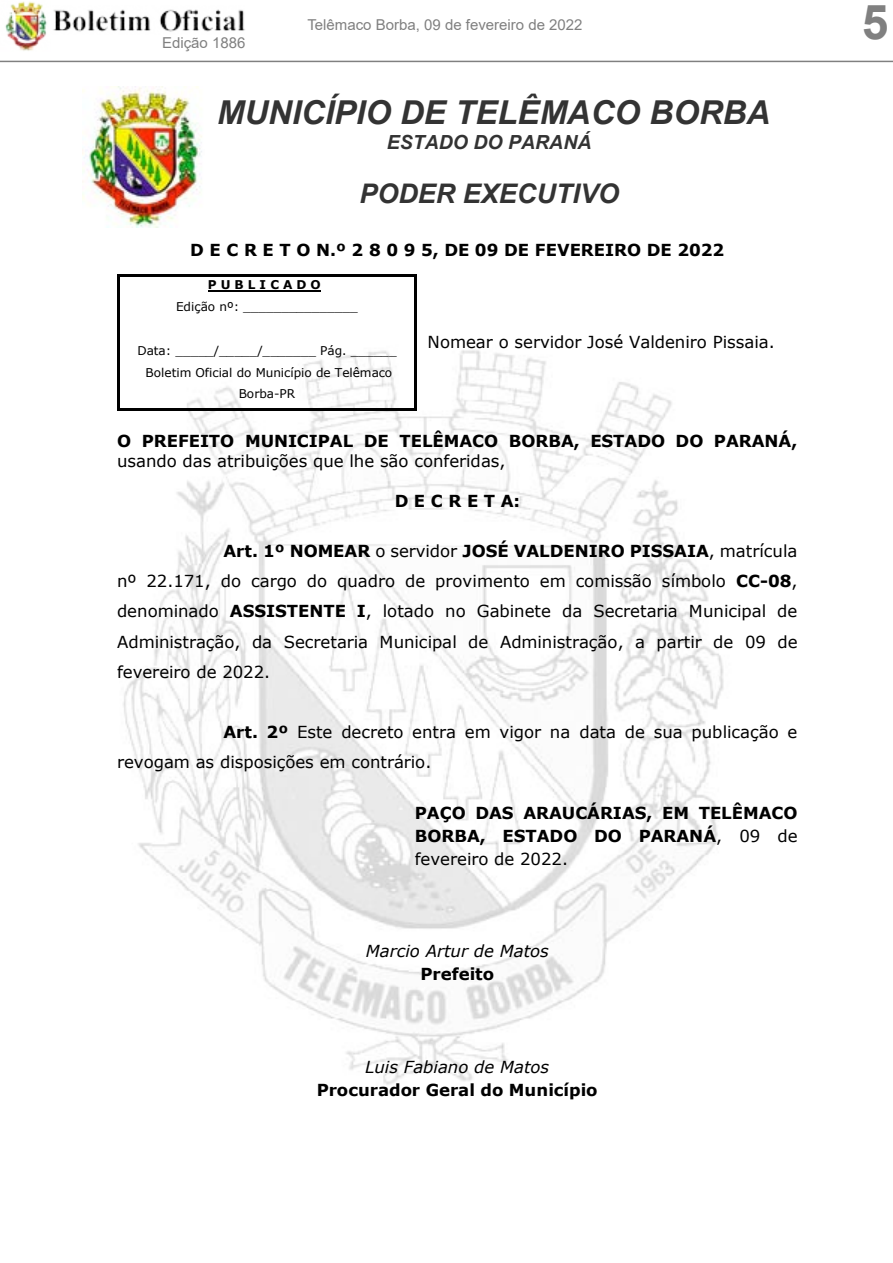
<style>
.page{position:relative;width:893px;height:1263px;background:#fff}
.page>*{position:absolute;margin:0;border:0;box-sizing:border-box;transform-origin:0 0}
.t1{font:700 48px "Arial";color:#808080}
.t2{font:italic 700 33px "Arial";color:#333}
.t3{font:italic 700 27px "Arial";color:#333}
.t4{font:italic 700 19.5px "Arial";color:#333}
.t5{font:16.5px/30px "Verdana";color:#000;text-align:justify}
.t6{font:700 16.5px/23.1px "Verdana";color:#000;text-align:justify}
.t7{font:italic 16.5px "Verdana";color:#000}
.t8{font:15px "Arial";color:#808080}
.t9{font:12px/21.9px "Verdana";letter-spacing:-.005em;color:#000;text-align:center}
.t10{font:700 12px "Verdana";color:#000}
.s1{font-weight:700}
.s2{font-weight:400}
</style>
<div class="page">
<img style="left:53px;top:9px;width:192px;height:23px">
<img style="left:5px;top:1px;width:42px;height:50px">
<hr style="left:0;top:61px;width:893px;height:1px;background:#808080">
<img style="left:82px;top:87px;width:120px;height:140px">
<img style="left:117px;top:310px;width:607px;height:775px">
<hr style="left:208px;top:290px;width:113px;height:1px;background:#000">
<hr style="left:119px;top:275px;width:296px;height:2px;background:#000">
<hr style="left:117px;top:277px;width:2px;height:131px;background:#000">
<hr style="left:119px;top:408px;width:296px;height:2px;background:#000">
<hr style="left:415px;top:277px;width:2px;height:131px;background:#000">
<p class="t8" style="left:162px;top:33px;width:85px">Edição 1886</p>
<p class="t8" style="left:307px;top:15px;width:277px">Telêmaco Borba, 09 de fevereiro de 2022</p>
<h2 class="t2" style="left:217px;top:91px;width:555px">MUNICÍPIO DE TELÊMACO BORBA</h2>
<p class="t4" style="left:387px;top:130px;width:206px">ESTADO DO PARANÁ</p>
<h3 class="t3" style="left:359px;top:176px;width:261px">PODER EXECUTIVO</h3>
<p class="t6" style="left:190px;top:238px;width:535px">D E C R E T O N.º 2 8 0 9 5, DE 09 DE FEVEREIRO DE 2022</p>
<p class="t10" style="left:208px;top:276px;width:115px">P U B L I C A D O</p>
<p class="t9" style="left:176px;top:295px;width:183px">Edição nº: _______________</p>
<p class="t9" style="left:137px;top:339px;width:261px">Data: _____/_____/_______ Pág. ______<br>Boletim Oficial do Município de Telêmaco<br>Borba-PR</p>
<p class="t5" style="left:428px;top:327px;width:349px">Nomear o servidor José Valdeniro Pissaia.</p>
<p class="t6" style="left:117px;top:429px;width:682px">O PREFEITO MUNICIPAL DE TELÊMACO BORBA, ESTADO DO PARANÁ,</p>
<p class="t5" style="left:117px;top:446px;width:390px">usando das atribuições que lhe são conferidas,</p>
<p class="t6" style="left:395px;top:489px;width:127px">D E C R E T A:</p>
<p class="t5" style="left:117px;top:536px;width:682px;text-indent:106px"><span class="s1">Art. 1º NOMEAR</span> o servidor <span class="s1">JOSÉ VALDENIRO PISSAIA</span>, matrícula nº 22.171, do cargo do quadro de provimento em comissão símbolo <span class="s1">CC-08</span>, denominado <span class="s1">ASSISTENTE I</span>, lotado no Gabinete da Secretaria Municipal de Administração, da Secretaria Municipal de Administração, a partir de 09 de fevereiro de 2022.</p>
<p class="t5" style="left:117px;top:716px;width:682px;text-indent:106px"><span class="s1">Art. 2º</span> Este decreto entra em vigor na data de sua publicação e revogam as disposições em contrário.</p>
<p class="t6" style="left:415px;top:801px;width:384px">PAÇO DAS ARAUCÁRIAS, EM TELÊMACO BORBA, ESTADO DO PARANÁ<span class="s2">, 09 de fevereiro de 2022.</span></p>
<p class="t7" style="left:366px;top:940px;width:184px">Marcio Artur de Matos</p>
<p class="t6" style="left:420px;top:962px;width:75px">Prefeito</p>
<p class="t7" style="left:365px;top:1055px;width:185px">Luis Fabiano de Matos</p>
<p class="t6" style="left:317px;top:1078px;width:282px">Procurador Geral do Município</p>
<h1 class="t1" style="left:862px;top:-11px;width:28px">5</h1>
</div>
